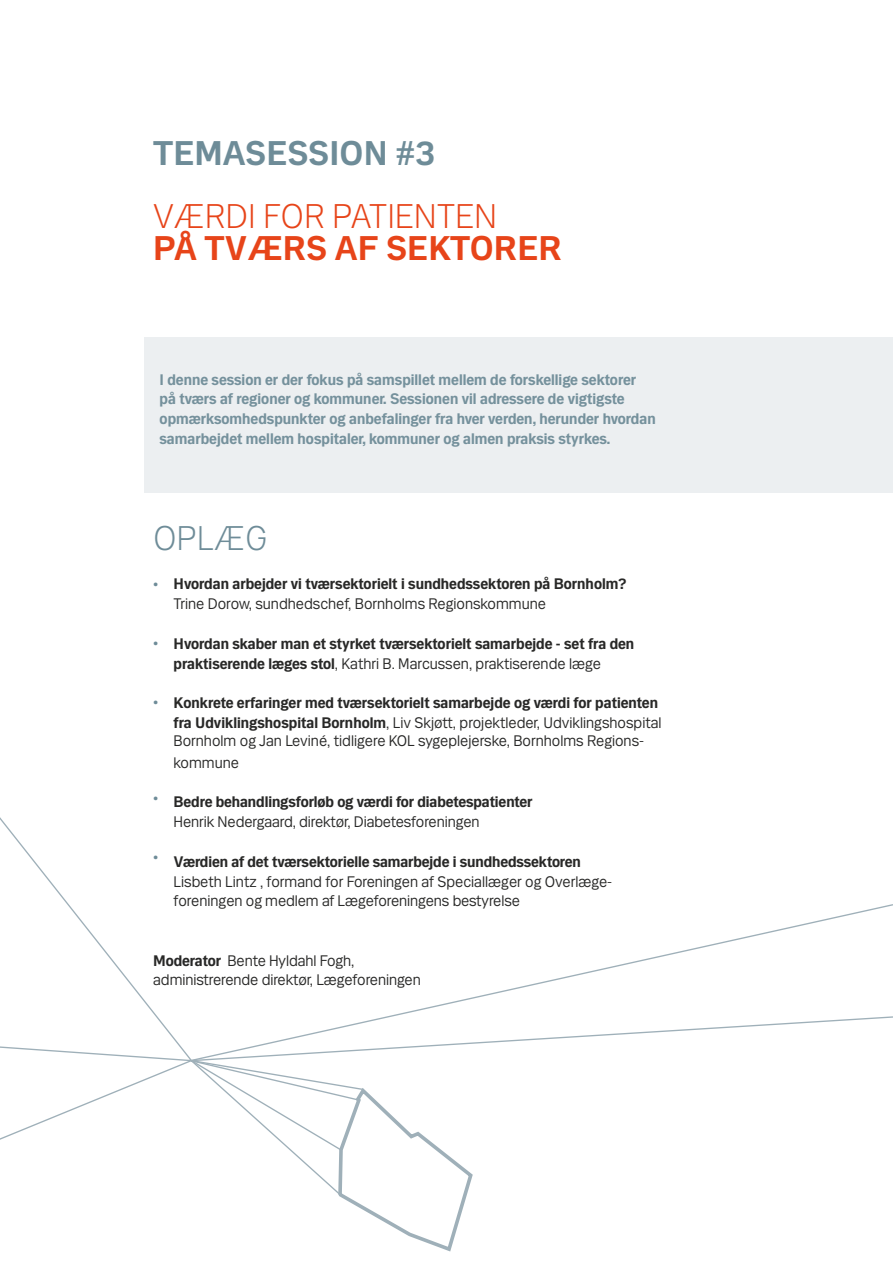
<style>
.page{position:relative;width:893px;height:1263px;background:#fff}
.page>*{position:absolute;margin:0;border:0;box-sizing:border-box;transform-origin:0 0}
.t1{font:300 36.3px "Mari";letter-spacing:.015em;color:#e74419}
.t2{font:700 36.3px "Mari";color:#e74419}
.t3{font:700 36.3px "Mari";color:#6e8c98}
.t4{font:300 36.3px "Mari";letter-spacing:.015em;color:#6e8c98}
.t5{font:700 16.2px/19.8px "Mari";color:#282827}
.t6{font:16.2px/19.8px "Mari";color:#282827}
.t7{font:700 16.2px/19.8px "Mari";color:#75919c}
.s1{font-weight:400;font-size:12.6px;color:#6e8c98}
.s2{font-weight:400}
.s3{font-weight:700}
</style>
<div class="page">
<div style="left:145px;top:337px;width:748px;height:156px;background:#eceff1"></div>
<svg style="left:538px;top:904px;width:355px;height:79px"></svg>
<svg style="left:0;top:983px;width:893px;height:269px"></svg>
<h1 class="t3" style="left:153px;top:132px;width:284px">TEMASESSION #3</h1>
<h1 class="t1" style="left:153px;top:194px;width:345px">VÆRDI FOR PATIENTEN</h1>
<h1 class="t2" style="left:153px;top:226px;width:410px">PÅ TVÆRS AF SEKTORER</h1>
<p class="t7" style="left:160px;top:370px;width:498px">I denne session er der fokus på samspillet mellem de forskellige sektorer på tværs af regioner og kommuner. Sessionen vil adressere de vigtigste opmærksomhedspunkter og anbefalinger fra hver verden, herunder hvordan samarbejdet mellem hospitaler, kommuner og almen praksis styrkes.</p>
<h1 class="t4" style="left:153px;top:516px;width:116px">OPLÆG</h1>
<p class="t5" style="left:174px;top:574px;width:454px;text-indent:-20px"><span class="s1">•</span> Hvordan arbejder vi tværsektorielt i sundhedssektoren på Bornholm?<br><span class="s2">Trine Dorow, sundhedschef, Bornholms Regionskommune</span></p>
<p class="t5" style="left:174px;top:634px;width:462px;text-indent:-20px"><span class="s1">•</span> Hvordan skaber man et styrket tværsektorielt samarbejde - set fra den praktiserende læges stol<span class="s2">, Kathri B. Marcussen, praktiserende læge</span></p>
<p class="t5" style="left:153px;top:693px;width:510px;text-align:right"><span class="s1">•</span> Konkrete erfaringer med tværsektorielt samarbejde og værdi for patienten fra Udviklingshospital Bornholm<span class="s2">, Liv Skjøtt, projektleder, Udviklingshospital</span></p>
<p class="t6" style="left:174px;top:730px;width:471px;line-height:21.3px">Bornholm og Jan Leviné, tidligere KOL sygeplejerske, Bornholms Regions&shy;kommune</p>
<p class="t5" style="left:174px;top:792px;width:360px;text-indent:-20px"><sup>•</sup> Bedre behandlingsforløb og værdi for diabetespatienter<br><span class="s2">Henrik Nedergaard, direktør, Diabetesforeningen</span></p>
<p class="t6" style="left:174px;top:851px;width:439px;text-indent:-20px"><sup>•</sup> <span class="s3">Værdien af det tværsektorielle samarbejde i sundhedssektoren<br></span>Lisbeth Lintz , formand for Foreningen af Speciallæger og Overlæge&shy;foreningen og medlem af Lægeforeningens bestyrelse</p>
<p class="t6" style="left:153px;top:950px;width:269px"><span class="s3">Moderator</span> Bente Hyldahl Fogh, administrerende direktør, Lægeforeningen</p>
</div>
